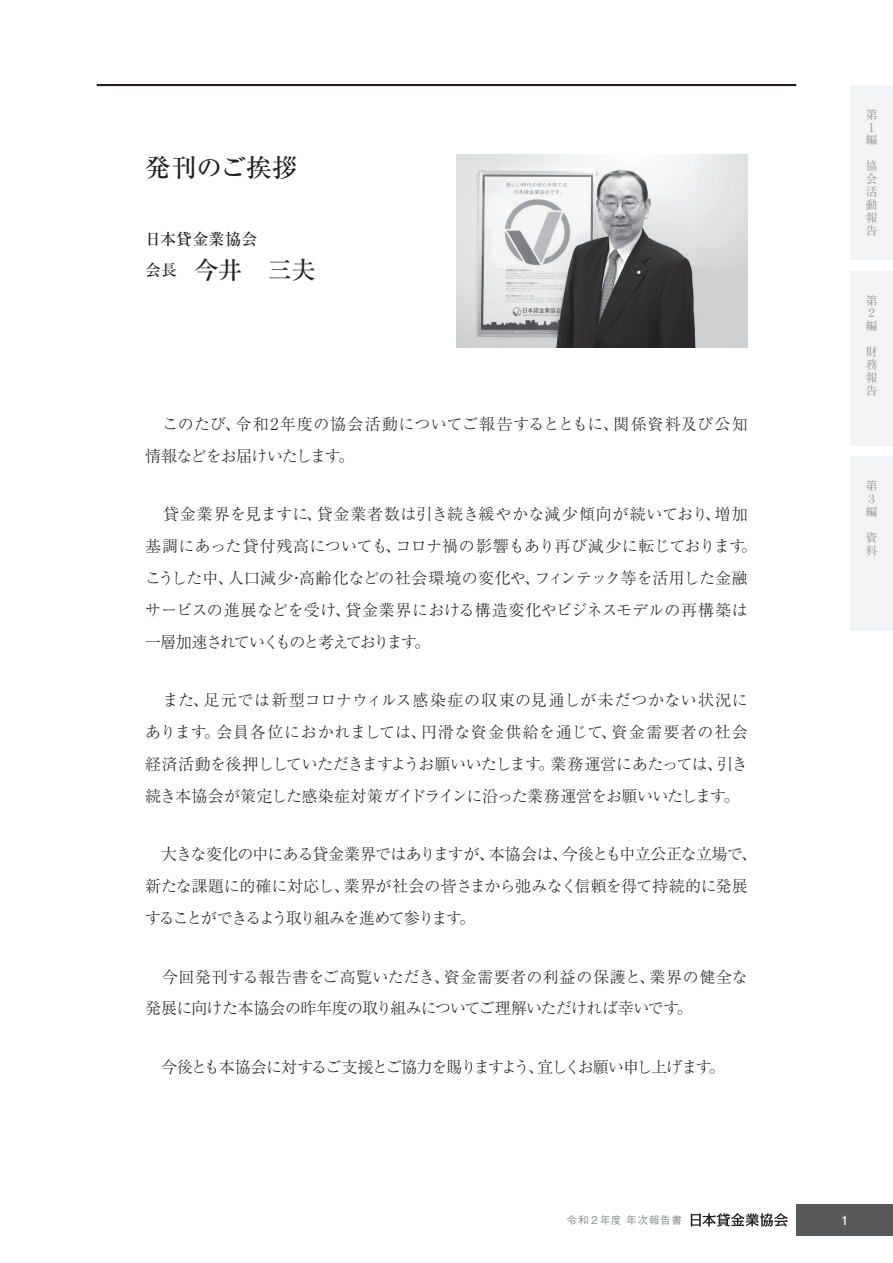
<style>
.page{position:relative;width:893px;height:1263px;background:#fff}
.page>*{position:absolute;margin:0;border:0;box-sizing:border-box;transform-origin:0 0}
.t1{font:500 25.5px "Ryumin Pro";color:#231f20}
.t2{font:500 24.45px "Ryumin Pro";color:#231f20}
.t3{font:300 15.9px/32px "Ryumin Pro";letter-spacing:-.025em;color:#231f20}
.t4{font:300 15.9px/32px "Ryumin Pro";letter-spacing:.005em;color:#231f20}
.t5{font:300 15.9px "Ryumin Pro";letter-spacing:-.07em;color:#231f20}
.t6{font:500 15.9px "Ryumin Pro";letter-spacing:.015em;color:#231f20}
.t7{font:700 12.75px "Futo Go B101 Pro";color:#fff}
.t8{font:700 11.7px/12.9px "A1 Mincho Std";color:#939598}
.t9{font:500 10.65px "Gothic BBB Pro";letter-spacing:.075em;color:#8a8c8f}
.s1{font-size:15.9px}
</style>
<div class="page">
<svg style="left:691px;top:1213px;width:97px;height:13px"></svg>
<div style="left:796px;top:1204px;width:97px;height:32px;background:#57585a"></div>
<div style="left:850px;top:457px;width:43px;height:174px;background:#f2f3f4"></div>
<div style="left:850px;top:271px;width:43px;height:174px;background:#f2f3f4"></div>
<div style="left:850px;top:85px;width:43px;height:174px;background:#f2f3f4"></div>
<img style="left:457px;top:154px;width:291px;height:194px">
<hr style="left:97px;top:84px;width:699px;height:2px;background:#231f20">
<h1 class="t1" style="left:145px;top:147px;width:155px">発刊のご挨拶</h1>
<p class="t6" style="left:145px;top:226px;width:114px">日本貸金業協会</p>
<h2 class="t2" style="left:145px;top:250px;width:172px"><span class="s1">会長　</span>今井　三夫</h2>
<p class="t4" style="left:145px;top:406px;width:604px">　このたび、令和2年度の協会活動についてご報告するとともに、関係資料及び公知情報などをお届けいたします。</p>
<p class="t4" style="left:145px;top:497px;width:613px;text-indent:18px">貸金業界を見ますに、貸金業者数は引き続き緩やかな減少傾向が続いており、増加基調にあった貸付残高についても、コロナ禍の影響もあり再び減少に転じております。こうした中、人口減少・高齢化などの社会環境の変化や、フィンテック等を活用した金融サービスの進展などを受け、貸金業界における構造変化やビジネスモデルの再構築は一層加速されていくものと考えております。</p>
<p class="t3" style="left:145px;top:683px;width:604px;text-align:justify">　また、足元では新型コロナウィルス感染症の収束の見通しが未だつかない状況にあります。会員各位におかれましては、円滑な資金供給を通じて、資金需要者の社会経済活動を後押ししていただきますようお願いいたします。業務運営にあたっては、引き続き本協会が策定した感染症対策ガイドラインに沿った業務運営をお願いいたします。</p>
<p class="t3" style="left:145px;top:837px;width:613px">　大きな変化の中にある貸金業界ではありますが、本協会は、今後とも中立公正な立場で、新たな課題に的確に対応し、業界が社会の皆さまから弛みなく信頼を得て持続的に発展することができるよう取り組みを進めて参ります。</p>
<p class="t3" style="left:145px;top:959px;width:604px">　今回発刊する報告書をご高覧いただき、資金需要者の利益の保護と、業界の健全な発展に向けた本協会の昨年度の取り組みについてご理解いただければ幸いです。</p>
<p class="t5" style="left:145px;top:1054px;width:581px">　今後とも本協会に対するご支援とご協力を賜りますよう、宜しくお願い申し上げます。</p>
<p class="t8" style="left:866px;top:106px;width:13px">第<br>１編</p>
<p class="t8" style="left:866px;top:158px;width:13px;text-align:justify">協会活動報告</p>
<p class="t8" style="left:866px;top:292px;width:13px">第<br>２編</p>
<p class="t8" style="left:866px;top:343px;width:13px;text-align:justify">財務報告</p>
<p class="t8" style="left:866px;top:478px;width:13px">第<br>３編</p>
<p class="t8" style="left:866px;top:529px;width:13px">資料</p>
<p class="t9" style="left:566px;top:1211px;width:117px">令和2年度 年次報告書</p>
<p class="t7" style="left:841px;top:1210px;width:9px">1</p>
</div>
